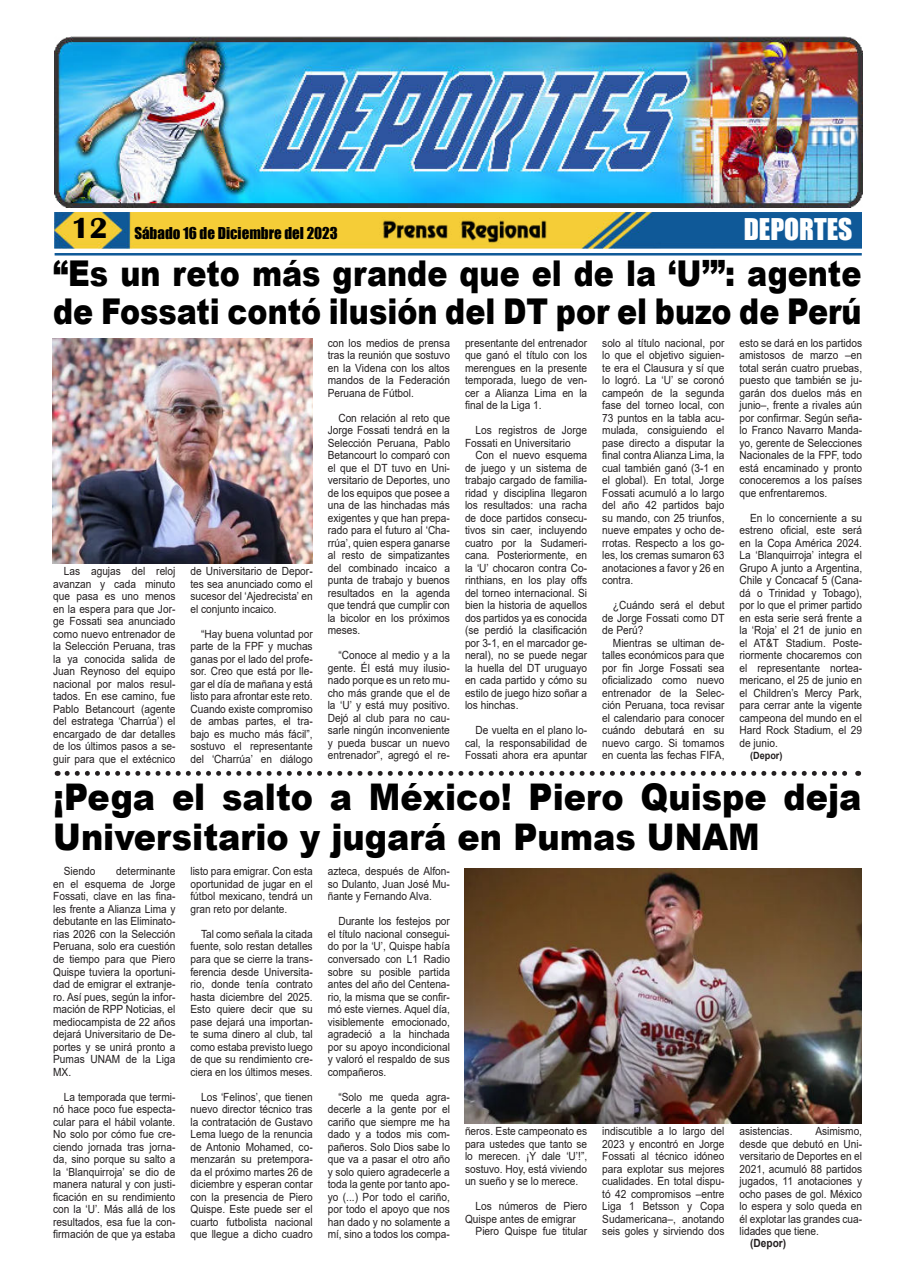
<style>
.page{position:relative;width:915px;height:1283px;background:#fff}
.page>*{position:absolute;margin:0;border:0;box-sizing:border-box;transform-origin:0 0}
.t1{font:900 36.75px/40px "Arial";color:#000;scale:.91 1}
.t2{font:900 35.5px/38.8px "Arial";color:#000;scale:.85 1}
.t3{font:27.5px "Impact";color:#fff}
.t4{font:15px "Impact";color:#000}
.t5{font:11.25px/12.5px "Arial";color:#231f20;text-align:justify;scale:.9 1}
.t6{font:700 11.25px "Arial";color:#231f20;scale:.9 1}
.t7{font:700 10px "Arial";color:#231f20;scale:.91 1}
.s1{font-family:"Britannic";font-weight:700;font-size:30px}
</style>
<div class="page">
<img style="left:55px;top:212px;width:806px;height:36px">
<hr style="left:55px;top:253px;width:806px;height:2px;background:#0f5998">
<img style="left:379px;top:217px;width:170px;height:26px">
<img style="left:55px;top:37px;width:806px;height:170px">
<img style="left:53px;top:338px;width:259px;height:225px">
<svg style="left:67px;top:771px;width:791px;height:5px"></svg>
<img style="left:464px;top:868px;width:396px;height:255px">
<h3 class="t4" style="left:71px;top:225px;width:268px"><span class="s1">12</span> Sábado 16 de Diciembre del 2023</h3>
<h3 class="t3" style="left:743px;top:214px;width:110px">DEPORTES</h3>
<h2 class="t2" style="left:53px;top:257px;width:952px">“Es un reto más grande que el de la ‘U’”: agente de Fossati contó ilusión del DT por el buzo de Perú</h2>
<p class="t5" style="left:602px;top:338px;width:137px">solo al título nacional, por lo que el objetivo siguien&shy;te era el Clausura y sí que lo logró. La ‘U’ se coronó campeón de la segunda fase del torneo local, con 73 puntos en la tabla acu&shy;mulada, consiguiendo el pase directo a disputar la final contra Alianza Lima, la cual también ganó (3-1 en el global). En total, Jorge Fossati acumuló a lo largo del año 42 partidos bajo su mando, con 25 triunfos, nueve empates y ocho de&shy;rrotas. Respecto a los go&shy;les, los cremas sumaron 63 anotaciones a favor y 26 en contra.</p>
<p class="t5" style="left:602px;top:600px;width:137px;text-indent:11px">¿Cuándo será el debut de Jorge Fossati como DT de Perú?</p>
<p class="t5" style="left:602px;top:638px;width:137px;text-indent:11px">Mientras se ultiman de&shy;talles económicos para que por fin Jorge Fossati sea oficializado como nuevo entrenador de la Selec&shy;ción Peruana, toca revisar el calendario para conocer cuándo debutará en su nuevo cargo. Si tomamos en cuenta las fechas FIFA,</p>
<p class="t5" style="left:739px;top:338px;width:138px">esto se dará en los partidos amistosos de marzo –en total serán cuatro pruebas, puesto que también se ju&shy;garán dos duelos más en junio–, frente a rivales aún por confirmar. Según seña&shy;lo Franco Navarro Manda&shy;yo, gerente de Selecciones Nacionales de la FPF, todo está encaminado y pronto conoceremos a los países que enfrentaremos.</p>
<p class="t5" style="left:739px;top:513px;width:138px;text-indent:11px">En lo concerniente a su estreno oficial, este será en la Copa América 2024.<br>La ‘Blanquirroja’ integra el Grupo A junto a Argentina, Chile y Concacaf 5 (Cana&shy;dá o Trinidad y Tobago), por lo que el primer partido en esta serie será frente a la ‘Roja’ el 21 de junio en el AT&amp;T Stadium. Poste&shy;riormente chocaremos con el representante nortea&shy;mericano, el 25 de junio en el Children’s Mercy Park, para cerrar ante la vigente campeona del mundo en el Hard Rock Stadium, el 29 de junio.</p>
<p class="t7" style="left:750px;top:752px;width:37px">(Depor)</p>
<h1 class="t1" style="left:53px;top:780px;width:889px">¡Pega el salto a México! Piero Quispe deja<br>Universitario y jugará en Pumas UNAM</h1>
<p class="t5" style="left:64px;top:866px;width:37px">Siendo</p>
<p class="t5" style="left:327px;top:338px;width:137px">con los medios de prensa tras la reunión que sostuvo en la Videna con los altos mandos de la Federación Peruana de Fútbol.</p>
<p class="t5" style="left:327px;top:413px;width:137px;text-indent:11px">Con relación al reto que Jorge Fossati tendrá en la Selección Peruana, Pablo Betancourt lo comparó con el que el DT tuvo en Uni&shy;versitario de Deportes, uno de los equipos que posee a una de las hinchadas más exigentes y que han prepa&shy;rado para el futuro al ‘Cha&shy;rrúa’, quien espera ganarse al resto de simpatizantes del combinado incaico a punta de trabajo y buenos resultados en la agenda que tendrá que cumplir con la bicolor en los próximos meses.</p>
<p class="t5" style="left:327px;top:650px;width:137px;text-indent:11px">“Conoce al medio y a la gente. Él está muy ilusio&shy;nado porque es un reto mu&shy;cho más grande que el de la ‘U’ y está muy positivo.<br>Dejó al club para no cau&shy;sarle ningún inconveniente y pueda buscar un nuevo entrenador”, agregó el re-</p>
<p class="t5" style="left:465px;top:338px;width:137px">presentante del entrenador que ganó el título con los merengues en la presente temporada, luego de ven&shy;cer a Alianza Lima en la final de la Liga 1.</p>
<p class="t5" style="left:465px;top:425px;width:137px;text-indent:11px">Los registros de Jorge<br>Fossati en Universitario</p>
<p class="t5" style="left:465px;top:450px;width:137px;text-indent:11px">Con el nuevo esquema de juego y un sistema de trabajo cargado de familia&shy;ridad y disciplina llegaron los resultados: una racha de doce partidos consecu&shy;tivos sin caer, incluyendo cuatro por la Sudameri&shy;cana. Posteriormente, en la ‘U’ chocaron contra Co&shy;rinthians, en los play offs del torneo internacional. Si bien la historia de aquellos dos partidos ya es conocida (se perdió la clasificación por 3-1, en el marcador ge&shy;neral), no se puede negar la huella del DT uruguayo en cada partido y cómo su estilo de juego hizo soñar a los hinchas.</p>
<p class="t5" style="left:465px;top:725px;width:137px;text-indent:11px">De vuelta en el plano lo&shy;cal, la responsabilidad de Fossati ahora era apuntar</p>
<p class="t5" style="left:53px;top:566px;width:137px;text-indent:11px">Las agujas del reloj avanzan y cada minuto que pasa es uno menos en la espera para que Jor&shy;ge Fossati sea anunciado como nuevo entrenador de la Selección Peruana, tras la ya conocida salida de Juan Reynoso del equipo nacional por malos resul&shy;tados. En ese camino, fue Pablo Betancourt (agente del estratega ‘Charrúa’) el encargado de dar detalles de los últimos pasos a se&shy;guir para que el extécnico</p>
<p class="t5" style="left:190px;top:566px;width:137px">de Universitario de Depor&shy;tes sea anunciado como el sucesor del ‘Ajedrecista’ en el conjunto incaico.</p>
<p class="t5" style="left:190px;top:628px;width:137px;text-indent:11px">“Hay buena voluntad por parte de la FPF y muchas ganas por el lado del profe&shy;sor. Creo que está por lle&shy;gar el día de mañana y está listo para afrontar este reto.<br>Cuando existe compromiso de ambas partes, el tra&shy;bajo es mucho más fácil”, sostuvo el representante del ‘Charrúa’ en diálogo</p>
<p class="t5" style="left:190px;top:866px;width:137px">listo para emigrar. Con esta oportunidad de jugar en el fútbol mexicano, tendrá un gran reto por delante.</p>
<p class="t5" style="left:190px;top:929px;width:137px;text-indent:11px">Tal como señala la citada fuente, solo restan detalles para que se cierre la trans&shy;ferencia desde Universita&shy;rio, donde tenía contrato hasta diciembre del 2025.<br>Esto quiere decir que su pase dejará una importan&shy;te suma dinero al club, tal como estaba previsto luego de que su rendimiento cre&shy;ciera en los últimos meses.</p>
<p class="t5" style="left:190px;top:1091px;width:137px;text-indent:11px">Los ‘Felinos’, que tienen nuevo director técnico tras la contratación de Gustavo Lema luego de la renuncia de Antonio Mohamed, co&shy;menzarán su pretempora&shy;da el próximo martes 26 de diciembre y esperan contar con la presencia de Piero Quispe. Este puede ser el cuarto futbolista nacional que llegue a dicho cuadro</p>
<p class="t5" style="left:327px;top:866px;width:137px">azteca, después de Alfon&shy;so Dulanto, Juan José Mu&shy;ñante y Fernando Alva.</p>
<p class="t5" style="left:327px;top:916px;width:137px;text-indent:11px">Durante los festejos por el título nacional consegui&shy;do por la ‘U’, Quispe había conversado con L1 Radio sobre su posible partida antes del año del Centena&shy;rio, la misma que se confir&shy;mó este viernes. Aquel día, visiblemente emocionado, agradeció a la hinchada por su apoyo incondicional y valoró el respaldo de sus compañeros.</p>
<p class="t5" style="left:327px;top:1091px;width:137px;text-indent:11px">“Solo me queda agra&shy;decerle a la gente por el cariño que siempre me ha dado y a todos mis com&shy;pañeros. Solo Dios sabe lo que va a pasar el otro año y solo quiero agradecerle a toda la gente por tanto apo&shy;yo (...) Por todo el cariño, por todo el apoyo que nos han dado y no solamente a mí, sino a todos los compa-</p>
<p class="t5" style="left:53px;top:866px;width:137px;text-indent:63px">determinante en el esquema de Jorge Fossati, clave en las fina&shy;les frente a Alianza Lima y debutante en las Eliminato&shy;rias 2026 con la Selección Peruana, solo era cuestión de tiempo para que Piero Quispe tuviera la oportuni&shy;dad de emigrar el extranje&shy;ro. Así pues, según la infor&shy;mación de RPP Noticias, el mediocampista de 22 años dejará Universitario de De&shy;portes y se unirá pronto a Pumas UNAM de la Liga MX.</p>
<p class="t5" style="left:53px;top:1091px;width:137px;text-indent:11px">La temporada que termi&shy;nó hace poco fue especta&shy;cular para el hábil volante.<br>No solo por cómo fue cre&shy;ciendo jornada tras jorna&shy;da, sino porque su salto a la ‘Blanquirroja’ se dio de manera natural y con justi&shy;ficación en su rendimiento con la ‘U’. Más allá de los resultados, esa fue la con&shy;firmación de que ya estaba</p>
<p class="t5" style="left:602px;top:1126px;width:137px">indiscutible a lo largo del 2023 y encontró en Jorge Fossati al técnico idóneo para explotar sus mejores cualidades. En total dispu&shy;tó 42 compromisos –entre Liga 1 Betsson y Copa Sudamericana–, anotando seis goles y sirviendo dos</p>
<p class="t5" style="left:739px;top:1126px;width:60px">asistencias.</p>
<p class="t5" style="left:739px;top:1126px;width:138px;text-indent:76px">Asimismo, desde que debutó en Uni&shy;versitario de Deportes en el 2021, acumuló 88 partidos jugados, 11 anotaciones y ocho pases de gol. México lo espera y solo queda en él explotar las grandes cua&shy;lidades que tiene.</p>
<p class="t6" style="left:750px;top:1238px;width:41px">(Depor)</p>
<p class="t5" style="left:465px;top:1126px;width:137px">ñeros. Este campeonato es para ustedes que tanto se lo merecen. ¡Y dale ‘U’!”, sostuvo. Hoy, está viviendo un sueño y se lo merece.</p>
<p class="t5" style="left:465px;top:1201px;width:137px;text-indent:11px">Los números de Piero<br>Quispe antes de emigrar</p>
<p class="t5" style="left:475px;top:1226px;width:125px">Piero Quispe fue titular</p>
</div>
